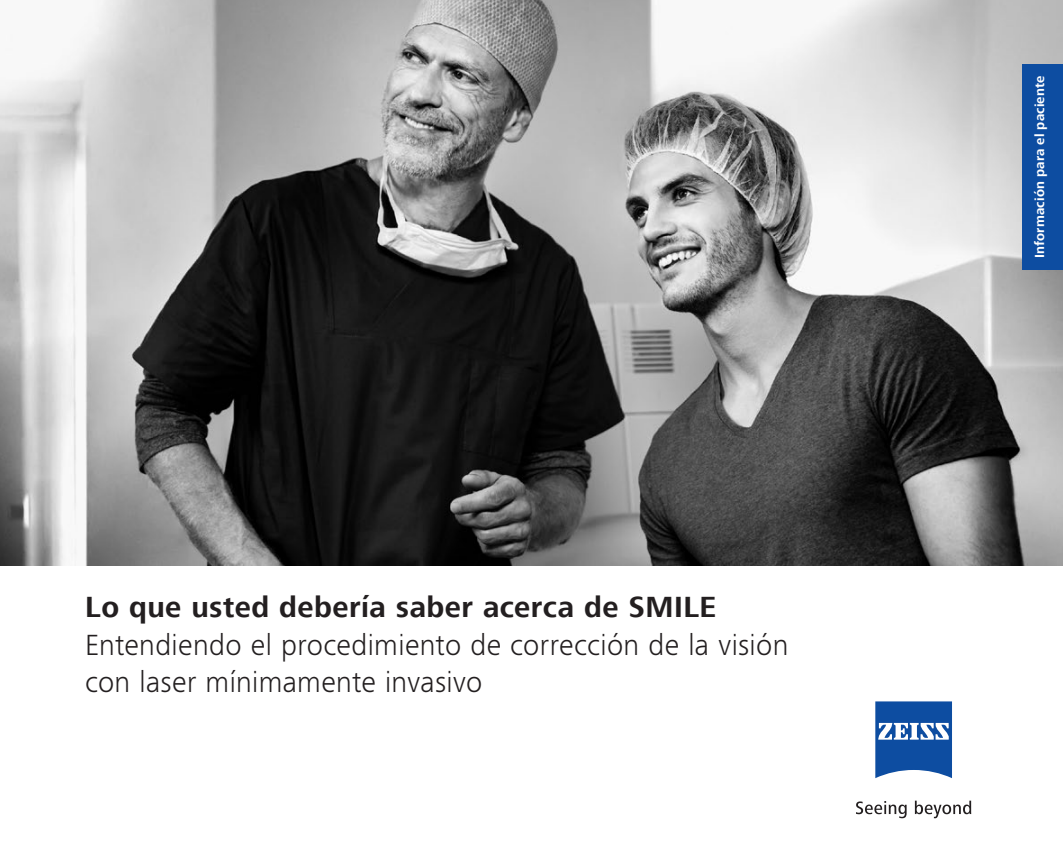
<style>
.page{position:relative;width:1063px;height:851px;background:#fff}
.page>*{position:absolute;margin:0;border:0;box-sizing:border-box;transform-origin:0 0}
.t1{font:300 30px/37.5px "ZEISS Frutiger Next W1 G";letter-spacing:.01em;color:#231f20}
.t2{font:700 30px "ZEISS Frutiger Next W1 G";letter-spacing:.015em;color:#231f20}
.t3{font:700 13.5px "ZEISS Frutiger Next W1 G";letter-spacing:.01em;color:#fff}
</style>
<div class="page">
<img style="left:0;top:0;width:1063px;height:565px">
<div style="left:1022px;top:64px;width:41px;height:206px;background:#0d4da1"></div>
<svg style="left:875px;top:701px;width:77px;height:77px"></svg>
<svg style="left:856px;top:801px;width:51px;height:17px"></svg>
<svg style="left:915px;top:800px;width:56px;height:18px"></svg>
<p class="t2" style="left:85px;top:590px;width:633px">Lo que usted debería saber acerca de SMILE</p>
<p class="t1" style="left:85px;top:624px;width:705px">Entendiendo el procedimiento de corrección de la visión con laser mínimamente invasivo</p>
<p class="t3" style="left:1032px;top:258px;width:183px;rotate:-90deg">Información para el paciente</p>
</div>
